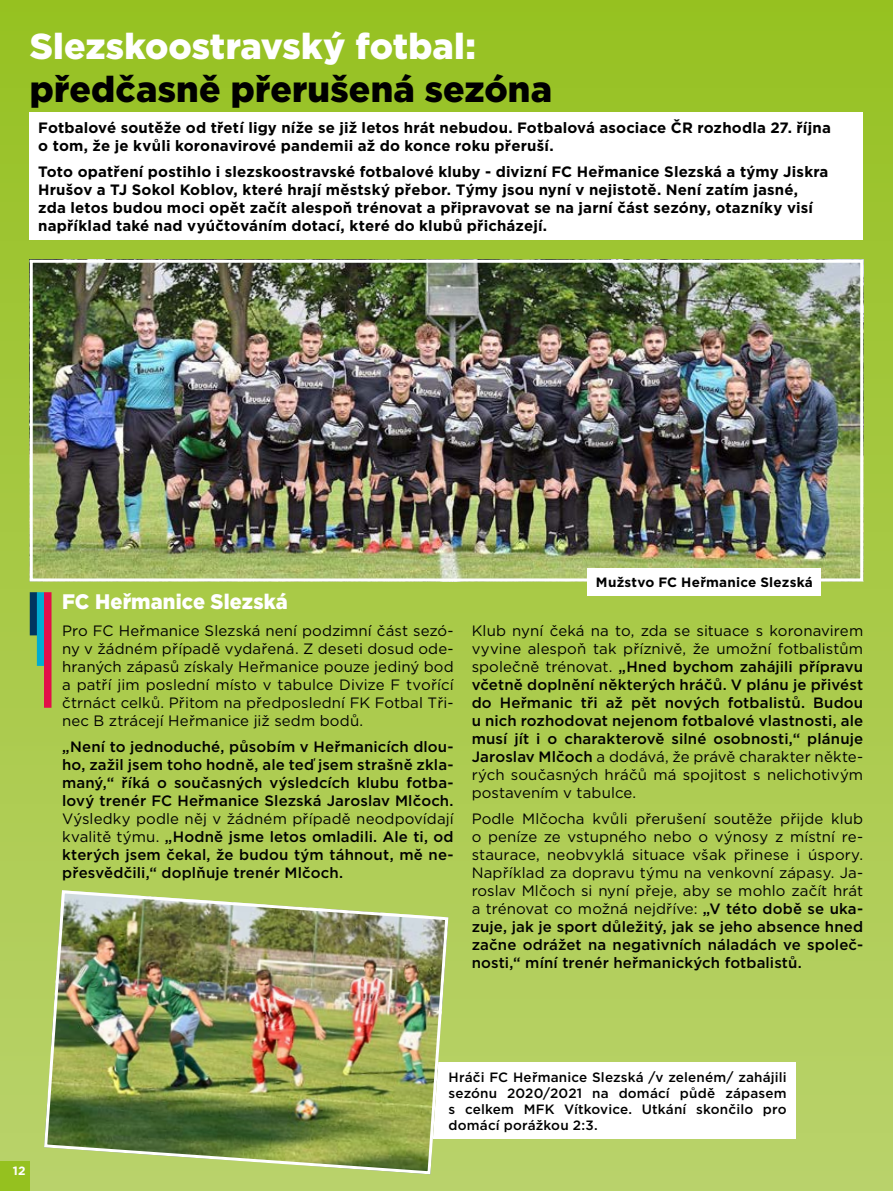
<style>
.page{position:relative;width:893px;height:1191px;background:#fff}
.page>*{position:absolute;margin:0;border:0;box-sizing:border-box;transform-origin:0 0}
.t1{font:900 36px "Gotham";letter-spacing:.005em;color:#000}
.t2{font:900 36px "Gotham";color:#fff}
.t3{font:900 21px "Gotham";letter-spacing:.01em;color:#fff;scale:.95 1}
.t4{font:500 15px/18px "Gotham";letter-spacing:.01em;color:#000;text-align:justify}
.t5{font:15px/18px "Gotham";letter-spacing:.005em;color:#000;text-align:justify}
.t6{font:700 15px/18px "Gotham";letter-spacing:.01em;color:#000}
.t7{font:500 13.5px/16.2px "Gotham";letter-spacing:.015em;color:#000;text-align:justify}
.t8{font:700 13.5px "Gotham";letter-spacing:.015em;color:#000}
.t9{font:700 12px "Gotham";color:#fff}
.s1{font-weight:400}
.s2{font-weight:500}
</style>
<div class="page">
<div style="left:0;top:0;width:893px;height:1191px;background:linear-gradient(to bottom,#96c122,#bad26c)"></div>
<div style="left:30px;top:112px;width:833px;height:128px;background:#fff"></div>
<div style="left:30px;top:592px;width:7px;height:43px;background:#00365f"></div>
<div style="left:37px;top:592px;width:7px;height:74px;background:#00acd0"></div>
<div style="left:44px;top:592px;width:8px;height:116px;background:#e20e49"></div>
<img style="left:34px;top:264px;width:825px;height:313px">
<div style="left:30px;top:260px;width:833px;height:321px;border:3px solid #fff"></div>
<div style="left:587px;top:567px;width:234px;height:28px;background:#fff"></div>
<img style="left:42px;top:888px;width:408px;height:288px">
<div style="left:440px;top:1062px;width:355px;height:76px;background:#fff"></div>
<div style="left:0;top:1161px;width:30px;height:30px;background:#95c11f"></div>
<h1 class="t2" style="left:30px;top:21px;width:448px">Slezskoostravský fotbal:</h1>
<h1 class="t1" style="left:30px;top:64px;width:524px">předčasně přerušená sezóna</h1>
<p class="t6" style="left:38px;top:118px;width:794px">Fotbalové soutěže od třetí ligy níže se již letos hrát nebudou. Fotbalová asociace ČR rozhodla 27. října o tom, že je kvůli koronavirové pandemii až do konce roku přeruší.</p>
<p class="t6" style="left:38px;top:163px;width:792px">Toto opatření postihlo i slezskoostravské fotbalové kluby - divizní FC Heřmanice Slezská a týmy Jiskra Hrušov a TJ Sokol Koblov, které hrají městský přebor. Týmy jsou nyní v nejistotě. Není zatím jasné, zda letos budou moci opět začít alespoň trénovat a připravovat se na jarní část sezóny, otazníky visí například také nad vyúčtováním dotací, které do klubů přicházejí.</p>
<h2 class="t3" style="left:62px;top:587px;width:239px">FC Heřmanice Slezská</h2>
<p class="t5" style="left:62px;top:621px;width:393px">Pro FC Heřmanice Slezská není podzimní část sezó&shy;ny v žádném případě vydařená. Z deseti dosud ode&shy;hraných zápasů získaly Heřmanice pouze jediný bod a patří jim poslední místo v tabulce Divize F tvořící čtrnáct celků. Přitom na předposlední FK Fotbal Tři&shy;nec B ztrácejí Heřmanice již sedm bodů.</p>
<p class="t4" style="left:62px;top:737px;width:393px">„Není to jednoduché, působím v Heřmanicích dlou&shy;ho, zažil jsem toho hodně, ale teď jsem strašně zkla&shy;maný,“ říká o současných výsledcích klubu fotba&shy;lový trenér FC Heřmanice Slezská Jaroslav Mlčoch.</p>
<p class="t4" style="left:62px;top:809px;width:393px"><span class="s1">Výsledky podle něj v žádném případě neodpovídají kvalitě týmu.</span> „Hodně jsme letos omladili. Ale ti, od kterých jsem čekal, že budou tým táhnout, mě ne&shy;přesvědčili,“ doplňuje trenér Mlčoch.</p>
<p class="t8" style="left:596px;top:573px;width:218px">Mužstvo FC Heřmanice Slezská</p>
<p class="t4" style="left:472px;top:621px;width:393px"><span class="s1">Klub nyní čeká na to, zda se situace s koronavirem vyvine alespoň tak příznivě, že umožní fotbalistům společně trénovat.</span> „Hned bychom zahájili přípravu včetně doplnění některých hráčů. V plánu je přivést do Heřmanic tři až pět nových fotbalistů. Budou u nich rozhodovat nejenom fotbalové vlastnosti, ale musí jít i o charakterově silné osobnosti,“ plánuje Jaroslav Mlčoch <span class="s1">a dodává, že právě charakter někte&shy;rých současných hráčů má spojitost s nelichotivým postavením v tabulce.</span></p>
<p class="t5" style="left:472px;top:809px;width:393px">Podle Mlčocha kvůli přerušení soutěže přijde klub o peníze ze vstupného nebo o výnosy z místní re&shy;staurace, neobvyklá situace však přinese i úspory.<br>Například za dopravu týmu na venkovní zápasy. Ja&shy;roslav Mlčoch si nyní přeje, aby se mohlo začít hrát a trénovat co možná nejdříve: <span class="s2">„V této době se uka&shy;zuje, jak je sport důležitý, jak se jeho absence hned začne odrážet na negativních náladách ve společ&shy;nosti,“ míní trenér heřmanických fotbalistů.</span></p>
<p class="t9" style="left:13px;top:1162px;width:14px">12</p>
<p class="t7" style="left:449px;top:1068px;width:340px">Hráči FC Heřmanice Slezská /v zeleném/ zahájili sezónu 2020/2021 na domácí půdě zápasem s celkem MFK Vítkovice. Utkání skončilo pro domácí porážkou 2:3.</p>
</div>
